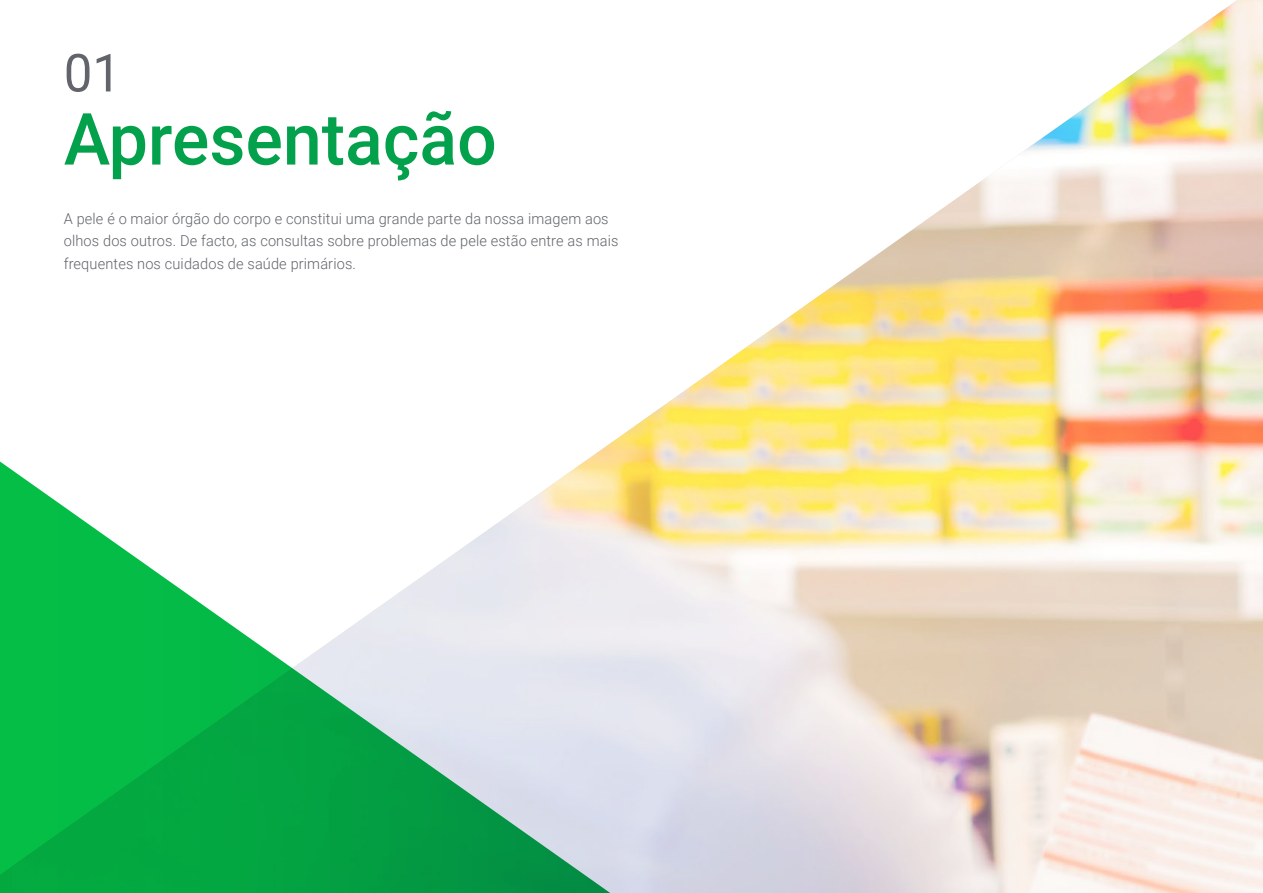
<style>
.page{position:relative;width:1263px;height:893px;background:#fff}
.page>*{position:absolute;margin:0;border:0;box-sizing:border-box;transform-origin:0 0}
.t1{font:500 72px "Roboto";color:#04a14d}
.t2{font:52.5px "Roboto";color:#61646a}
.t3{font:300 15px/22.5px "Roboto";letter-spacing:.01em;color:#61646a}
</style>
<div class="page">
<img style="left:607px;top:0;width:656px;height:893px">
<svg style="left:0;top:446px;width:640px;height:447px"></svg>
<h2 class="t2" style="left:64px;top:36px;width:59px">01</h2>
<h1 class="t1" style="left:64px;top:89px;width:435px">Apresentação</h1>
<p class="t3" style="left:64px;top:207px;width:556px">A pele é o maior órgão do corpo e constitui uma grande parte da nossa imagem aos olhos dos outros. De facto, as consultas sobre problemas de pele estão entre as mais frequentes nos cuidados de saúde primários.</p>
</div>
